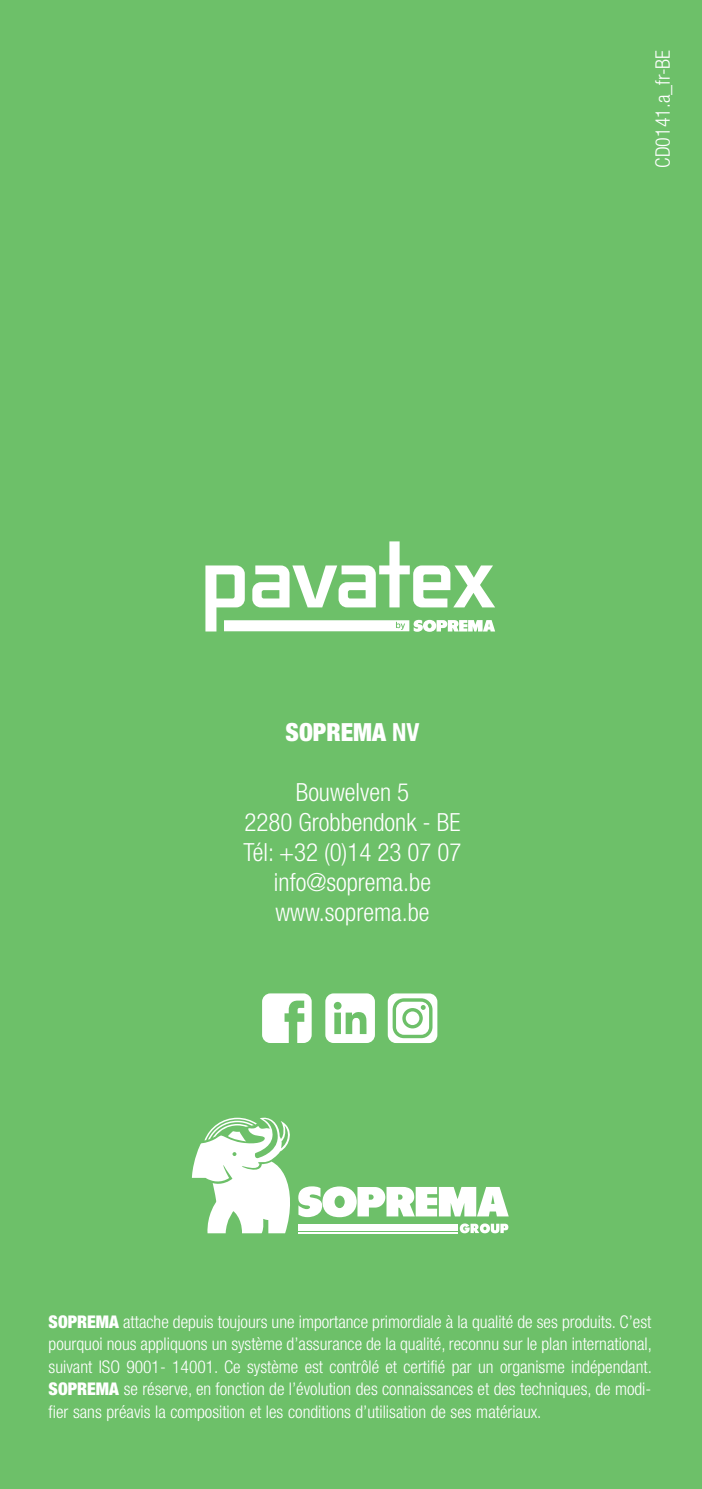
<style>
.page{position:relative;width:702px;height:1489px;background:#fff}
.page>*{position:absolute;margin:0;border:0;box-sizing:border-box;transform-origin:0 0}
.t1{font:300 condensed 25px/30px "Helvetica Neue LT Std";color:#fff;text-align:center}
.t2{font:900 condensed 25px "Helvetica Neue LT Std";color:#fff}
.t3{font:300 condensed 20px "Helvetica Neue LT";color:#fff}
.t4{font:300 condensed 17.5px/22.5px "Helvetica Neue LT Std";color:#fff;text-align:justify}
.s1{font-weight:700}
.s2{font-weight:900}
</style>
<div class="page">
<div style="left:0;top:0;width:702px;height:1488px;background:#6dc069"></div>
<svg style="left:192px;top:1117px;width:316px;height:116px"></svg>
<svg style="left:262px;top:993px;width:49px;height:49px"></svg>
<svg style="left:325px;top:993px;width:50px;height:49px"></svg>
<svg style="left:388px;top:993px;width:49px;height:49px"></svg>
<div style="left:406px;top:1011px;width:13px;height:13px;background:#fff;border-radius:50%"></div>
<svg style="left:205px;top:541px;width:290px;height:90px"></svg>
<p class="t3" style="left:651px;top:168px;width:120px;rotate:-90deg">CD0141.a_fr-BE</p>
<h1 class="t2" style="left:285px;top:716px;width:135px">SOPREMA <span class="s1">NV</span></h1>
<h1 class="t1" style="left:243px;top:777px;width:219px">Bouwelven 5<br>2280 Grobbendonk - BE<br>Tél: +32 (0)14 23 07 07 info@soprema.be www.soprema.be</h1>
<p class="t4" style="left:49px;top:1309px;width:605px"><span class="s2">SOPREMA</span> attache depuis toujours une importance primordiale à la qualité de ses produits. C’est pourquoi nous appliquons un système d’assurance de la qualité, reconnu sur le plan international, suivant ISO 9001- 14001. Ce système est contrôlé et certifié par un organisme indépendant.<br><span class="s2">SOPREMA</span> se réserve, en fonction de l’évolution des connaissances et des techniques, de modi&shy;fier sans préavis la composition et les conditions d’utilisation de ses matériaux.</p>
</div>
